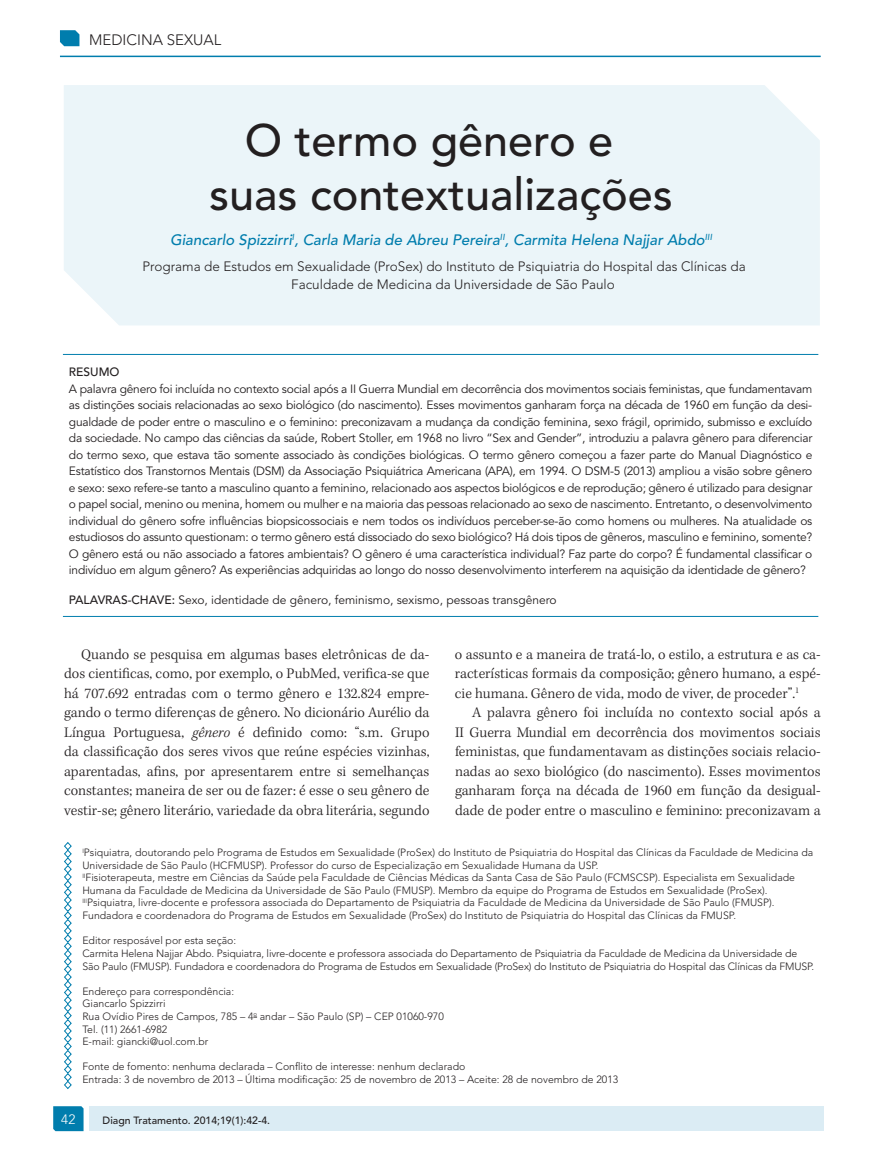
<style>
.page{position:relative;width:893px;height:1170px;background:#fff}
.page>*{position:absolute;margin:0;border:0;box-sizing:border-box;transform-origin:0 0}
.t1{font:500 45px/54px "Avenir LT Std";color:#231f20;text-align:center}
.t2{font:300 15px/19.5px "Kepler Std";color:#231f20;text-align:justify}
.t3{font:italic 500 15px "Avenir LT Std";color:#007dad}
.t4{font:300 15px "Avenir LT Std";color:#231f20}
.t5{font:300 13.5px/18px "Avenir LT Std";color:#231f20}
.t6{font:300 13.5px "Avenir LT Std";color:#fff}
.t7{font:12px/16.5px "Avenir LT Std";color:#231f20;text-align:justify}
.t8{font:500 12px "Avenir LT Std";color:#231f20}
.t9{font:300 10.5px/12.6px "Avenir LT Std";color:#231f20}
.t10{font:500 10.5px "Avenir LT Std";color:#231f20}
.s1{font-weight:500}
.s2{font-style:italic}
</style>
<div class="page">
<div style="left:64px;top:85px;width:756px;height:240px;background:#ebf5f9"></div>
<svg style="left:64px;top:842px;width:8px;height:247px"></svg>
<hr style="left:63px;top:354px;width:755px;height:1px;background:#007dad">
<hr style="left:63px;top:616px;width:755px;height:1px;background:#007dad">
<svg style="left:60px;top:30px;width:19px;height:16px"></svg>
<hr style="left:60px;top:56px;width:761px;height:1px;background:#007dad">
<svg style="left:53px;top:1106px;width:31px;height:24px"></svg>
<div style="left:89px;top:1106px;width:735px;height:24px;background:#dbecf4"></div>
<p class="t4" style="left:89px;top:31px;width:23px">Medicina</p>
<p class="t4" style="left:167px;top:31px;width:56px">sexual</p>
<h1 class="t1" style="left:209px;top:114px;width:465px">O termo gênero e suas contextualizações</h1>
<p class="t3" style="left:170px;top:231px;width:544px">Giancarlo Spizzirri<sup>I</sup>, Carla Maria de Abreu Pereira<sup>II</sup>, Carmita Helena Najjar Abdo<sup>III</sup></p>
<p class="t5" style="left:291px;top:257px;width:456px;text-indent:-149px">Programa de Estudos em Sexualidade (ProSex) do Instituto de Psiquiatria do Hospital das Clínicas da<br>Faculdade de Medicina da Universidade de São Paulo</p>
<p class="t8" style="left:69px;top:365px;width:52px">RESUMO</p>
<p class="t7" style="left:69px;top:381px;width:745px">A palavra gênero foi incluída no contexto social após a II Guerra Mundial em decorrência dos movimentos sociais feministas, que fundamentavam as distinções sociais relacionadas ao sexo biológico (do nascimento). Esses movimentos ganharam força na década de 1960 em função da desi&shy;gualdade de poder entre o masculino e o feminino: preconizavam a mudança da condição feminina, sexo frágil, oprimido, submisso e excluído da sociedade. No campo das ciências da saúde, Robert Stoller, em 1968 no livro “Sex and Gender”, introduziu a palavra gênero para diferenciar do termo sexo, que estava tão somente associado às condições biológicas. O termo gênero começou a fazer parte do Manual Diagnóstico e Estatístico dos Transtornos Mentais (DSM) da Associação Psiquiátrica Americana (APA), em 1994. O DSM-5 (2013) ampliou a visão sobre gênero e sexo: sexo refere-se tanto a masculino quanto a feminino, relacionado aos aspectos biológicos e de reprodução; gênero é utilizado para designar o papel social, menino ou menina, homem ou mulher e na maioria das pessoas relacionado ao sexo de nascimento. Entretanto, o desenvolvimento individual do gênero sofre influências biopsicossociais e nem todos os indivíduos perceber-se-ão como homens ou mulheres. Na atualidade os estudiosos do assunto questionam: o termo gênero está dissociado do sexo biológico? Há dois tipos de gêneros, masculino e feminino, somente?<br>O gênero está ou não associado a fatores ambientais? O gênero é uma característica individual? Faz parte do corpo? É fundamental classificar o indivíduo em algum gênero? As experiências adquiridas ao longo do nosso desenvolvimento interferem na aquisição da identidade de gênero?</p>
<p class="t7" style="left:69px;top:591px;width:489px"><span class="s1">PALAVRAS-CHAVE:</span> Sexo, identidade de gênero, feminismo, sexismo, pessoas transgênero</p>
<p class="t2" style="left:64px;top:645px;width:367px;text-indent:17px">Quando se pesquisa em algumas bases eletrônicas de da&shy;dos cientificas, como, por exemplo, o PubMed, verifica-se que há 707.692 entradas com o termo gênero e 132.824 empre&shy;gando o termo diferenças de gênero. No dicionário Aurélio da Língua Portuguesa, <span class="s2">gênero</span> é definido como: “s.m. Grupo da classificação dos seres vivos que reúne espécies vizinhas, aparentadas, afins, por apresentarem entre si semelhanças constantes; maneira de ser ou de fazer: é esse o seu gênero de vestir-se; gênero literário, variedade da obra literária, segundo</p>
<p class="t2" style="left:455px;top:645px;width:367px">o assunto e a maneira de tratá-lo, o estilo, a estrutura e as ca&shy;racterísticas formais da composição; gênero humano, a espé&shy;cie humana. Gênero de vida, modo de viver, de proceder”.<sup>1</sup></p>
<p class="t2" style="left:455px;top:703px;width:367px;text-indent:17px">A palavra gênero foi incluída no contexto social após a II Guerra Mundial em decorrência dos movimentos sociais feministas, que fundamentavam as distinções sociais relacio&shy;nadas ao sexo biológico (do nascimento). Esses movimentos ganharam força na década de 1960 em função da desigual&shy;dade de poder entre o masculino e feminino: preconizavam a</p>
<p class="t9" style="left:82px;top:846px;width:732px"><sup>I</sup>Psiquiatra, doutorando pelo Programa de Estudos em Sexualidade (ProSex) do Instituto de Psiquiatria do Hospital das Clínicas da Faculdade de Medicina da Universidade de São Paulo (HCFMUSP). Professor do curso de Especialização em Sexualidade Humana da USP.<br><sup>II</sup>Fisioterapeuta, mestre em Ciências da Saúde pela Faculdade de Ciências Médicas da Santa Casa de São Paulo (FCMSCSP). Especialista em Sexualidade Humana da Faculdade de Medicina da Universidade de São Paulo (FMUSP). Membro da equipe do Programa de Estudos em Sexualidade (ProSex).<br><sup>III</sup>Psiquiatra, livre-docente e professora associada do Departamento de Psiquiatria da Faculdade de Medicina da Universidade de São Paulo (FMUSP).<br>Fundadora e coordenadora do Programa de Estudos em Sexualidade (ProSex) do Instituto de Psiquiatria do Hospital das Clínicas da FMUSP.</p>
<p class="t9" style="left:82px;top:934px;width:733px">Editor resposável por esta seção:<br>Carmita Helena Najjar Abdo. Psiquiatra, livre-docente e professora associada do Departamento de Psiquiatria da Faculdade de Medicina da Universidade de<br>São Paulo (FMUSP). Fundadora e coordenadora do Programa de Estudos em Sexualidade (ProSex) do Instituto de Psiquiatria do Hospital das Clínicas da FMUSP.</p>
<p class="t9" style="left:82px;top:984px;width:363px">Endereço para correspondência:<br>Giancarlo Spizzirri<br>Rua Ovídio Pires de Campos, 785 – 4<sup>o</sup> andar – São Paulo (SP) – CEP 01060-970<br>Tel. (11) 2661-6982<br>E-mail: giancki@uol.com.br</p>
<p class="t9" style="left:82px;top:1060px;width:537px">Fonte de fomento: nenhuma declarada – Conflito de interesse: nenhum declarado<br>Entrada: 3 de novembro de 2013 – Última modificação: 25 de novembro de 2013 – Aceite: 28 de novembro de 2013</p>
<p class="t6" style="left:61px;top:1111px;width:16px">42</p>
<p class="t10" style="left:103px;top:1114px;width:169px">Diagn Tratamento. 2014;19(1):42-4.</p>
</div>
